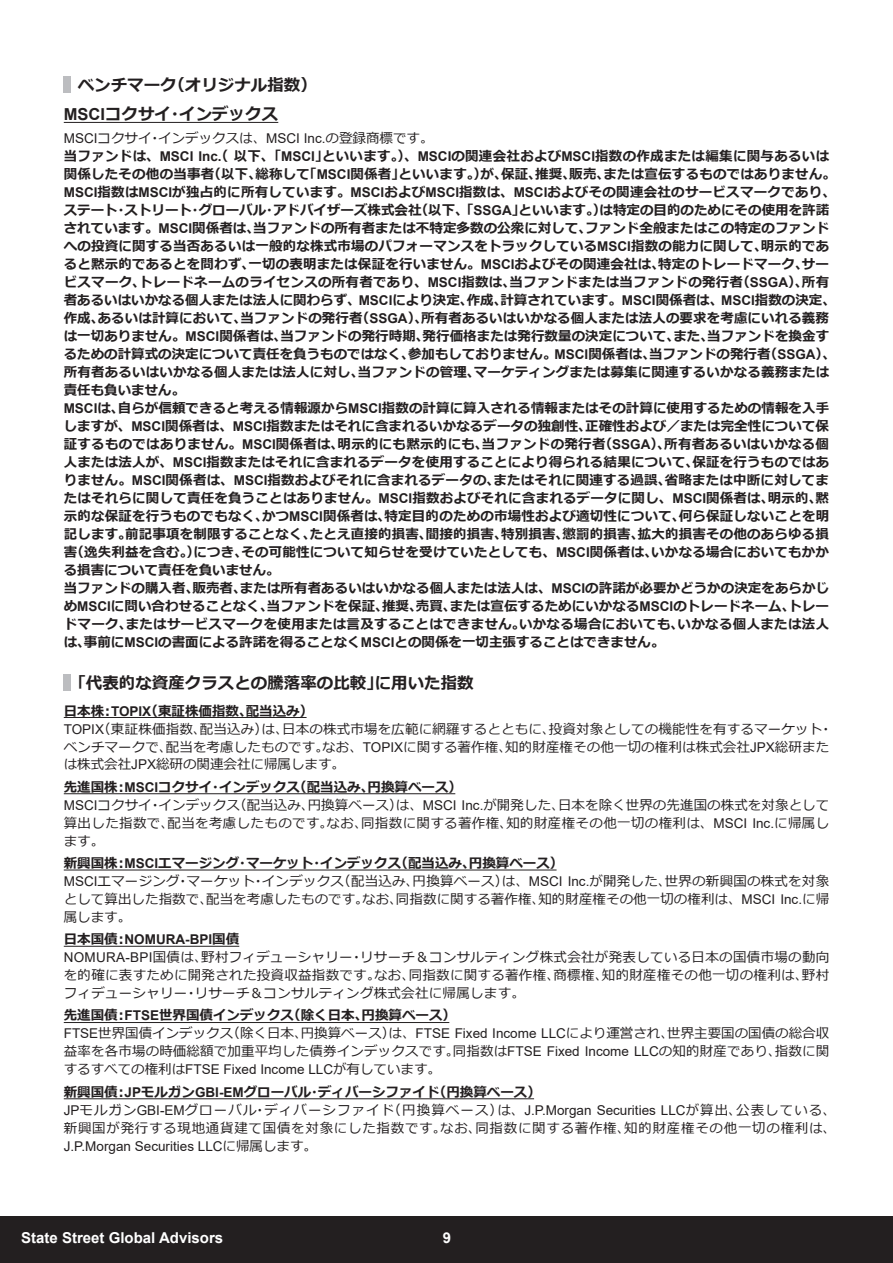
<style>
.page{position:relative;width:893px;height:1263px;background:#fff}
.page>*{position:absolute;margin:0;border:0;box-sizing:border-box;transform-origin:0 0}
.t1{font:700 16.5px/29.2px "Meiryo";color:#231f20}
.t2{font:700 15px "Arial";color:#fff}
.t3{font:700 14.85px "Arial";color:#fff}
.t4{font:700 13.5px/18px "Meiryo";letter-spacing:.015em;color:#231f20}
.t5{font:13.5px/18px "Meiryo";letter-spacing:.015em;color:#231f20}
.t6{font:13.5px/18px "Meiryo";letter-spacing:.055em;color:#231f20}
.t7{font:13.5px "Arial";color:#231f20}
.t8{font:700 13.5px "Arial";color:#231f20}
.s1{font-family:"Arial"}
.s2{font-family:"Arial";font-weight:400}
.s3{font-weight:400}
.s4{font-weight:700}
.s5{font-family:"Arial";font-weight:700}
.s6{font-family:"Meiryo"}
</style>
<div class="page">
<div style="left:0;top:1216px;width:893px;height:47px;background:#231f20"></div>
<hr style="left:64px;top:122px;width:214px;height:1px;background:#231f20">
<hr style="left:64px;top:717px;width:243px;height:1px;background:#231f20">
<hr style="left:64px;top:793px;width:391px;height:1px;background:#231f20">
<hr style="left:64px;top:870px;width:493px;height:1px;background:#231f20">
<hr style="left:64px;top:946px;width:175px;height:1px;background:#231f20">
<hr style="left:64px;top:1022px;width:385px;height:1px;background:#231f20">
<hr style="left:64px;top:1098px;width:470px;height:1px;background:#231f20">
<div style="left:64px;top:77px;width:7px;height:16px;background:#bcbdc0"></div>
<div style="left:64px;top:674px;width:7px;height:17px;background:#bcbdc0"></div>
<p class="t1" style="left:64px;top:71px;width:255px;text-indent:14px">ベンチマーク（オリジナル指数）<br><span class="s1">MSCI</span>コクサイ・インデックス</p>
<p class="t4" style="left:64px;top:130px;width:774px"><span class="s2">MSCI</span><span class="s3">コクサイ・インデックスは、</span><span class="s2">MSCI Inc.</span><span class="s3">の登録商標です。<br></span>当ファンドは、<span class="s1">MSCI Inc.</span>（以下、「<span class="s1">MSCI</span>」といいます。）、<span class="s1">MSCI</span>の関連会社および<span class="s1">MSCI</span>指数の作成または編集に関与あるいは関係したその他の当事者（以下、総称して「<span class="s1">MSCI</span>関係者」といいます。）が、保証、推奨、販売、または宣伝するものではありません。<span class="s1">MSCI</span>指数は<span class="s1">MSCI</span>が独占的に所有しています。<span class="s1">MSCI</span>および<span class="s1">MSCI</span>指数は、<span class="s1">MSCI</span>およびその関連会社のサービスマークであり、ステート・ストリート・グローバル・アドバイザーズ株式会社（以下、「<span class="s1">SSGA</span>」といいます。）は特定の目的のためにその使用を許諾されています。<span class="s1">MSCI</span>関係者は、当ファンドの所有者または不特定多数の公衆に対して、ファンド全般またはこの特定のファンドへの投資に関する当否あるいは一般的な株式市場のパフォーマンスをトラックしている<span class="s1">MSCI</span>指数の能力に関して、明示的であると黙示的であるとを問わず、一切の表明または保証を行いません。<span class="s1">MSCI</span>およびその関連会社は、特定のトレードマーク、サービスマーク、トレードネームのライセンスの所有者であり、<span class="s1">MSCI</span>指数は、当ファンドまたは当ファンドの発行者（<span class="s1">SSGA</span>）、所有者あるいはいかなる個人または法人に関わらず、<span class="s1">MSCI</span>により決定、作成、計算されています。<span class="s1">MSCI</span>関係者は、<span class="s1">MSCI</span>指数の決定、作成、あるいは計算において、当ファンドの発行者（<span class="s1">SSGA</span>）、所有者あるいはいかなる個人または法人の要求を考慮にいれる義務は一切ありません。<span class="s1">MSCI</span>関係者は、当ファンドの発行時期、発行価格または発行数量の決定について、また、当ファンドを換金するための計算式の決定について責任を負うものではなく、参加もしておりません。<span class="s1">MSCI</span>関係者は、当ファンドの発行者（<span class="s1">SSGA</span>）、所有者あるいはいかなる個人または法人に対し、当ファンドの管理、マーケティングまたは募集に関連するいかなる義務または責任も負いません。<br><span class="s1">MSCI</span>は、自らが信頼できると考える情報源から<span class="s1">MSCI</span>指数の計算に算入される情報またはその計算に使用するための情報を入手しますが、<span class="s1">MSCI</span>関係者は、<span class="s1">MSCI</span>指数またはそれに含まれるいかなるデータの独創性、正確性および／または完全性について保証するものではありません。<span class="s1">MSCI</span>関係者は、明示的にも黙示的にも、当ファンドの発行者（<span class="s1">SSGA</span>）、所有者あるいはいかなる個人または法人が、<span class="s1">MSCI</span>指数またはそれに含まれるデータを使用することにより得られる結果について、保証を行うものではありません。<span class="s1">MSCI</span>関係者は、<span class="s1">MSCI</span>指数およびそれに含まれるデータの、またはそれに関連する過誤、省略または中断に対してまたはそれらに関して責任を負うことはありません。<span class="s1">MSCI</span>指数およびそれに含まれるデータに関し、<span class="s1">MSCI</span>関係者は、明示的、黙示的な保証を行うものでもなく、かつ<span class="s1">MSCI</span>関係者は、特定目的のための市場性および適切性について、何ら保証しないことを明記します。前記事項を制限することなく、たとえ直接的損害、間接的損害、特別損害、懲罰的損害、拡大的損害その他のあらゆる損害（逸失利益を含む。）につき、その可能性について知らせを受けていたとしても、<span class="s1">MSCI</span>関係者は、いかなる場合においてもかかる損害について責任を負いません。<br>当ファンドの購入者、販売者、または所有者あるいはいかなる個人または法人は、<span class="s1">MSCI</span>の許諾が必要かどうかの決定をあらかじめ<span class="s1">MSCI</span>に問い合わせることなく、当ファンドを保証、推奨、売買、または宣伝するためにいかなる<span class="s1">MSCI</span>のトレードネーム、トレードマーク、またはサービスマークを使用または言及することはできません。いかなる場合においても、いかなる個人または法人は、事前に<span class="s1">MSCI</span>の書面による許諾を得ることなく<span class="s1">MSCI</span>との関係を一切主張することはできません。</p>
<p class="t1" style="left:69px;top:669px;width:406px">「代表的な資産クラスとの騰落率の比較」に用いた指数</p>
<p class="t5" style="left:64px;top:702px;width:770px"><span class="s4">日本株︓</span><span class="s5">TOPIX</span><span class="s4">（東証株価指数、配当込み）<br></span><span class="s1">TOPIX</span>（東証株価指数、配当込み）は、日本の株式市場を広範に網羅するとともに、投資対象としての機能性を有するマーケット・ベンチマークで、配当を考慮したものです。なお、<span class="s1">TOPIX</span>に関する著作権、知的財産権その他一切の権利は株式会社<span class="s1">JPX</span>総研または株式会社<span class="s1">JPX</span>総研の関連会社に帰属します。</p>
<p class="t5" style="left:64px;top:778px;width:767px"><span class="s4">先進国株︓</span><span class="s5">MSCI</span><span class="s4">コクサイ・インデックス（配当込み、円換算ベース）<br></span><span class="s1">MSCI</span>コクサイ・インデックス（配当込み、円換算ベース）は、<span class="s1">MSCI Inc.</span>が開発した、日本を除く世界の先進国の株式を対象として算出した指数で、配当を考慮したものです。なお、同指数に関する著作権、知的財産権その他一切の権利は、<span class="s1">MSCI Inc.</span>に帰属します。</p>
<p class="t5" style="left:64px;top:855px;width:767px"><span class="s4">新興国株︓</span><span class="s5">MSCI</span><span class="s4">エマージング・マーケット・インデックス（配当込み、円換算ベース）<br></span><span class="s1">MSCI</span>エマージング・マーケット・インデックス（配当込み、円換算ベース）は、<span class="s1">MSCI Inc.</span>が開発した、世界の新興国の株式を対象として算出した指数で、配当を考慮したものです。なお、同指数に関する著作権、知的財産権その他一切の権利は、<span class="s1">MSCI Inc.</span>に帰属します。</p>
<p class="t8" style="left:64px;top:930px;width:177px"><span class="s6">日本国債︓</span>NOMURA-BPI<span class="s6">国債</span></p>
<p class="t5" style="left:64px;top:949px;width:767px;text-align:justify"><span class="s1">NOMURA-BPI</span>国債は、野村フィデューシャリー・リサーチ＆コンサルティング株式会社が発表している日本の国債市場の動向を的確に表すために開発された投資収益指数です。なお、同指数に関する著作権、商標権、知的財産権その他一切の権利は、野村フィデューシャリー・リサーチ＆コンサルティング株式会社に帰属します。</p>
<p class="t5" style="left:64px;top:1007px;width:767px"><span class="s4">先進国債︓</span><span class="s5">FTSE</span><span class="s4">世界国債インデックス（除く日本、円換算ベース）<br></span><span class="s1">FTSE</span>世界国債インデックス（除く日本、円換算ベース）は、<span class="s1">FTSE Fixed Income LLC</span>により運営され、世界主要国の国債の総合収益率を各市場の時価総額で加重平均した債券インデックスです。同指数は<span class="s1">FTSE Fixed Income LLC</span>の知的財産であり、指数に関</p>
<p class="t7" style="left:64px;top:1060px;width:379px"><span class="s6">するすべての権利は</span>FTSE Fixed Income LLC<span class="s6">が有しています。</span></p>
<p class="t6" style="left:64px;top:1083px;width:774px"><span class="s4">新興国債︓</span><span class="s5">JP</span><span class="s4">モルガン</span><span class="s5">GBI-EM</span><span class="s4">グローバル・ディバーシファイド（円換算ベース）<br></span><span class="s1">JP</span>モルガン<span class="s1">GBI-EM</span>グローバル・ディバーシファイド（円換算ベース）は、<span class="s1">J.P.Morgan Securities LLC</span>が算出、公表している、新興国が発行する現地通貨建て国債を対象にした指数です。なお、同指数に関する著作権、知的財産権その他一切の権利は、</p>
<p class="t7" style="left:64px;top:1137px;width:255px">J.P.Morgan Securities LLC<span class="s6">に帰属します。</span></p>
<p class="t2" style="left:21px;top:1227px;width:203px">State Street Global Advisors</p>
<p class="t3" style="left:443px;top:1227px;width:10px">9</p>
</div>
